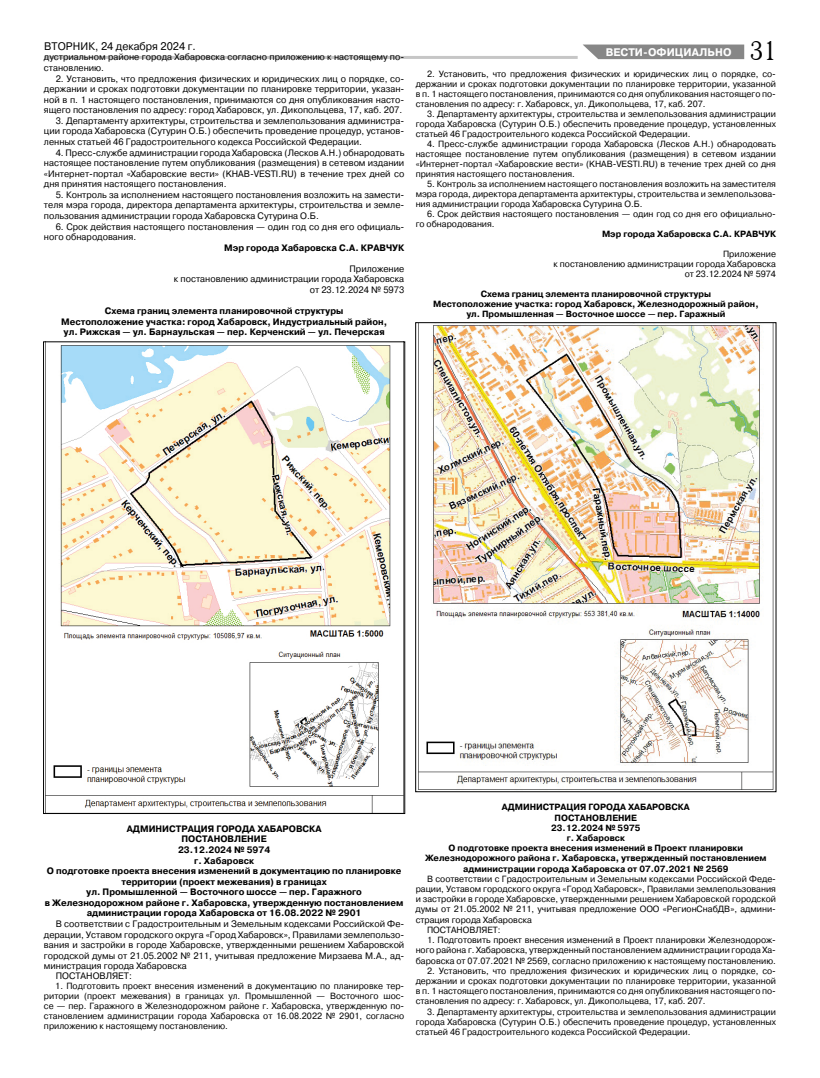
<style>
.page{position:relative;width:820px;height:1078px;background:#fff}
.page>*{position:absolute;margin:0;border:0;box-sizing:border-box;transform-origin:0 0}
.t1{font:27px "Antiqua";color:#000}
.t2{font:11px "Pragmatica";color:#000}
.t3{font:700 11px "Pragmatica";letter-spacing:.01em;color:#fff}
.t4{font:9.3px/10.6px "Pragmatica";color:#000;text-align:justify}
.t5{font:700 9.3px/10.6px "Pragmatica";color:#000;text-align:center}
.t6{font:9px/10px "Pragmatica";color:#000;text-align:justify}
.t7{font:700 9px/10.2px "Pragmatica";color:#000;text-align:center}
</style>
<div class="page">
<hr style="left:44px;top:56px;width:533px;height:3px;background:#c6c6c6">
<div style="left:583px;top:45px;width:161px;height:14px;background:#878787"></div>
<img style="left:45px;top:343px;width:358px;height:468px">
<img style="left:415px;top:324px;width:360px;height:468px">
<p class="t2" style="left:44px;top:40px;width:153px">ВТОРНИК, 24 декабря 2024 г.</p>
<p class="t4" style="left:44px;top:52px;width:362px">дустриальном районе города Хабаровска согласно приложению к настоящему по-</p>
<p class="t4" style="left:44px;top:63px;width:62px">становлению.</p>
<p class="t4" style="left:44px;top:73px;width:361px;text-indent:12px">2. Установить, что предложения физических и юридических лиц о порядке, со&shy;держании и сроках подготовки документации по планировке территории, указан&shy;ной в п. 1 настоящего постановления, принимаются со дня опубликования насто&shy;ящего постановления по адресу: город Хабаровск, ул. Дикопольцева, 17, каб. 207.</p>
<p class="t4" style="left:44px;top:115px;width:361px;text-indent:12px">3. Департаменту архитектуры, строительства и землепользования администра&shy;ции города Хабаровска (Сутурин О.Б.) обеспечить проведение процедур, установ&shy;ленных статьей 46 Градостроительного кодекса Российской Федерации.</p>
<p class="t4" style="left:44px;top:147px;width:362px;text-indent:12px">4. Пресс-службе администрации города Хабаровска (Лесков А.Н.) обнародовать настоящее постановление путем опубликования (размещения) в сетевом издании «Интернет-портал «Хабаровские вести» (KHAB-VESTI.RU) в течение трех дней со дня принятия настоящего постановления.</p>
<p class="t4" style="left:44px;top:189px;width:361px;text-indent:12px">5. Контроль за исполнением настоящего постановления возложить на замести&shy;теля мэра города, директора департамента архитектуры, строительства и земле&shy;пользования администрации города Хабаровска Сутурина О.Б.</p>
<p class="t4" style="left:44px;top:221px;width:361px;text-indent:12px">6. Срок действия настоящего постановления — один год со дня его официаль&shy;ного обнародования.</p>
<p class="t5" style="left:224px;top:242px;width:181px">Мэр города Хабаровска С.А. КРАВЧУК</p>
<p class="t4" style="left:174px;top:263px;width:232px;text-align:right">Приложение<br>к постановлению администрации города Хабаровска от 23.12.2024 № 5973</p>
<p class="t5" style="left:61px;top:305px;width:327px">Схема границ элемента планировочной структуры<br>Местоположение участка: город Хабаровск, Индустриальный район, ул. Рижская — ул. Барнаульская — пер. Керченский — ул. Печерская</p>
<p class="t3" style="left:605px;top:45px;width:127px">ВЕСТИ-ОФИЦИАЛЬНО</p>
<h1 class="t1" style="left:749px;top:36px;width:29px">31</h1>
<p class="t6" style="left:415px;top:69px;width:361px;text-indent:11px">2. Установить, что предложения физических и юридических лиц о порядке, со&shy;держании и сроках подготовки документации по планировке территории, указанной в п. 1 настоящего постановления, принимаются со дня опубликования настоящего по&shy;становления по адресу: г. Хабаровск, ул. Дикопольцева, 17, каб. 207.</p>
<p class="t6" style="left:415px;top:109px;width:362px;text-indent:11px">3. Департаменту архитектуры, строительства и землепользования администрации города Хабаровска (Сутурин О.Б.) обеспечить проведение процедур, установленных статьей 46 Градостроительного кодекса Российской Федерации.</p>
<p class="t6" style="left:415px;top:139px;width:362px;text-indent:11px">4. Пресс-службе администрации города Хабаровска (Лесков А.Н.) обнародовать настоящее постановление путем опубликования (размещения) в сетевом издании «Интернет-портал «Хабаровские вести» (KHAB-VESTI.RU) в течение трех дней со дня принятия настоящего постановления.</p>
<p class="t6" style="left:415px;top:179px;width:361px;text-indent:11px">5. Контроль за исполнением настоящего постановления возложить на заместителя мэра города, директора департамента архитектуры, строительства и землепользова&shy;ния администрации города Хабаровска Сутурина О.Б.</p>
<p class="t6" style="left:415px;top:209px;width:361px;text-indent:11px">6. Срок действия настоящего постановления — один год со дня его официально&shy;го обнародования.</p>
<p class="t7" style="left:601px;top:229px;width:175px">Мэр города Хабаровска С.А. КРАВЧУК</p>
<p class="t6" style="left:553px;top:249px;width:224px;text-align:right">Приложение<br>к постановлению администрации города Хабаровска от 23.12.2024 № 5974</p>
<p class="t7" style="left:433px;top:289px;width:327px">Схема границ элемента планировочной структуры<br>Местоположение участка: город Хабаровск, Железнодорожный район, ул. Промышленная — Восточное шоссе — пер. Гаражный</p>
<p class="t5" style="left:45px;top:823px;width:360px">АДМИНИСТРАЦИЯ ГОРОДА ХАБАРОВСКА<br>ПОСТАНОВЛЕНИЕ<br>23.12.2024 № 5974<br>г. Хабаровск<br>О подготовке проекта внесения изменений в документацию по планировке территории (проект межевания) в границах<br>ул. Промышленной — Восточного шоссе — пер. Гаражного<br>в Железнодорожном районе г. Хабаровска, утвержденную постановлением администрации города Хабаровска от 16.08.2022 № 2901</p>
<p class="t4" style="left:56px;top:918px;width:350px">В соответствии с Градостроительным и Земельным кодексами Российской Фе-</p>
<p class="t4" style="left:44px;top:929px;width:361px">дерации, Уставом городского округа «Город Хабаровск», Правилами землепользо-</p>
<p class="t4" style="left:44px;top:939px;width:362px">вания и застройки в городе Хабаровске, утвержденными решением Хабаровской</p>
<p class="t4" style="left:44px;top:950px;width:362px">городской думы от 21.05.2002 № 211, учитывая предложение Мирзаева М.А., ад-</p>
<p class="t4" style="left:44px;top:960px;width:144px">министрация города Хабаровска</p>
<p class="t4" style="left:56px;top:970px;width:78px">ПОСТАНОВЛЯЕТ:</p>
<p class="t6" style="left:44px;top:981px;width:362px;text-indent:11px">1. Подготовить проект внесения изменений в документацию по планировке тер&shy;ритории (проект межевания) в границах ул. Промышленной — Восточного шос&shy;се — пер. Гаражного в Железнодорожном районе г. Хабаровска, утвержденную по&shy;становлением администрации города Хабаровска от 16.08.2022 № 2901, согласно приложению к настоящему постановлению.</p>
<p class="t7" style="left:425px;top:802px;width:343px">АДМИНИСТРАЦИЯ ГОРОДА ХАБАРОВСКА<br>ПОСТАНОВЛЕНИЕ<br>23.12.2024 № 5975<br>г. Хабаровск<br>О подготовке проекта внесения изменений в Проект планировки Железнодорожного района г. Хабаровска, утвержденный постановлением администрации города Хабаровска от 07.07.2021 № 2569</p>
<p class="t6" style="left:427px;top:873px;width:350px">В соответствии с Градостроительным и Земельным кодексами Российской Феде-</p>
<p class="t6" style="left:415px;top:883px;width:362px">рации, Уставом городского округа «Город Хабаровск», Правилами землепользования</p>
<p class="t6" style="left:415px;top:894px;width:362px">и застройки в городе Хабаровске, утвержденными решением Хабаровской городской</p>
<p class="t6" style="left:415px;top:904px;width:362px">думы от 21.05.2002 № 211, учитывая предложение ООО «РегионСнабДВ», админи-</p>
<p class="t6" style="left:415px;top:914px;width:118px">страция города Хабаровска</p>
<p class="t6" style="left:427px;top:924px;width:75px">ПОСТАНОВЛЯЕТ:</p>
<p class="t6" style="left:415px;top:934px;width:361px;text-indent:11px">1. Подготовить проект внесения изменений в Проект планировки Железнодорож&shy;ного района г. Хабаровска, утвержденный постановлением администрации города Ха&shy;баровска от 07.07.2021 № 2569, согласно приложению к настоящему постановлению.</p>
<p class="t6" style="left:415px;top:965px;width:361px;text-indent:11px">2. Установить, что предложения физических и юридических лиц о порядке, со&shy;держании и сроках подготовки документации по планировке территории, указанной в п. 1 настоящего постановления, принимаются со дня опубликования настоящего по&shy;становления по адресу: г. Хабаровск, ул. Дикопольцева, 17, каб. 207.</p>
<p class="t6" style="left:415px;top:1006px;width:362px;text-indent:11px">3. Департаменту архитектуры, строительства и землепользования администрации города Хабаровска (Сутурин О.Б.) обеспечить проведение процедур, установленных статьей 46 Градостроительного кодекса Российской Федерации.</p>
</div>
